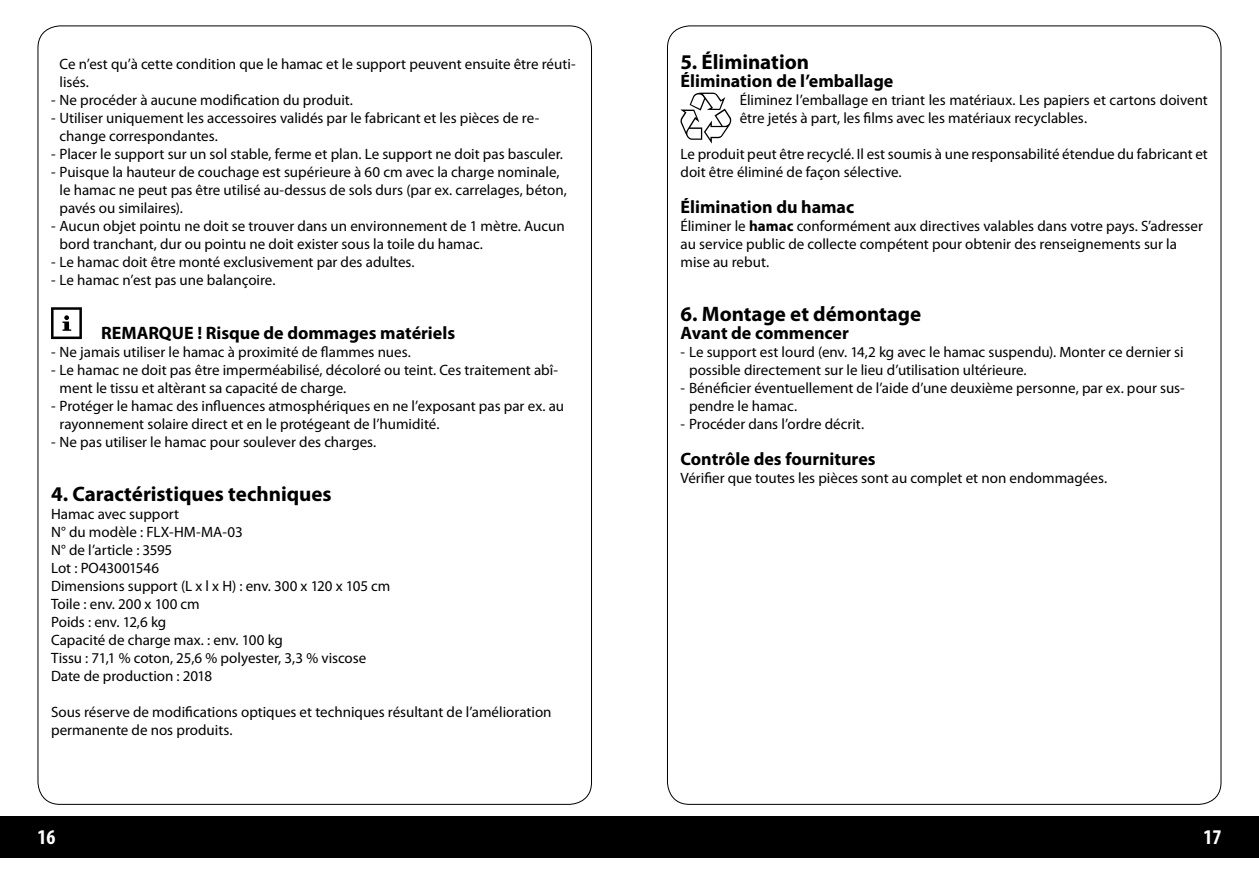
<style>
.page{position:relative;width:1259px;height:893px;background:#fff}
.page>*{position:absolute;margin:0;border:0;box-sizing:border-box;transform-origin:0 0}
.t1{font:700 21px "Myriad Pro";color:#000}
.t2{font:700 condensed 21px "Myriad Pro";color:#fff}
.t3{font:700 18px "Myriad Pro";color:#000}
.t4{font:15px/18px "Myriad Pro";color:#000}
.s1{font-weight:700}
</style>
<div class="page">
<svg style="left:51px;top:307px;width:31px;height:32px"></svg>
<svg style="left:680px;top:93px;width:51px;height:50px"></svg>
<div style="left:0;top:816px;width:1259px;height:42px;background:#000"></div>
<p class="t4" style="left:60px;top:55px;width:517px">Ce n’est qu’à cette condition que le hamac et le support peuvent ensuite être réuti&shy;lisés.</p>
<p class="t4" style="left:51px;top:91px;width:303px">- Ne procéder à aucune modification du produit.</p>
<p class="t4" style="left:60px;top:109px;width:481px;text-indent:-9px">- Utiliser uniquement les accessoires validés par le fabricant et les pièces de re&shy;change correspondantes.</p>
<p class="t4" style="left:51px;top:145px;width:513px">- Placer le support sur un sol stable, ferme et plan. Le support ne doit pas basculer.</p>
<p class="t4" style="left:60px;top:163px;width:509px;text-indent:-9px">- Puisque la hauteur de couchage est supérieure à 60 cm avec la charge nominale, le hamac ne peut pas être utilisé au-dessus de sols durs (par ex. carrelages, béton, pavés ou similaires).</p>
<p class="t4" style="left:60px;top:217px;width:507px;text-indent:-9px">- Aucun objet pointu ne doit se trouver dans un environnement de 1 mètre. Aucun bord tranchant, dur ou pointu ne doit exister sous la toile du hamac.</p>
<p class="t4" style="left:51px;top:253px;width:365px">- Le hamac doit être monté exclusivement par des adultes.</p>
<p class="t4" style="left:51px;top:271px;width:226px">- Le hamac n’est pas une balançoire.</p>
<p class="t3" style="left:101px;top:323px;width:356px">REMARQUE ! Risque de dommages matériels</p>
<p class="t4" style="left:51px;top:343px;width:361px">- Ne jamais utiliser le hamac à proximité de flammes nues.</p>
<p class="t4" style="left:60px;top:361px;width:500px;text-indent:-9px">- Le hamac ne doit pas être imperméabilisé, décoloré ou teint. Ces traitement abî&shy;ment le tissu et altèrant sa capacité de charge.</p>
<p class="t4" style="left:60px;top:397px;width:506px;text-indent:-9px">- Protéger le hamac des influences atmosphériques en ne l’exposant pas par ex. au rayonnement solaire direct et en le protégeant de l’humidité.</p>
<p class="t4" style="left:51px;top:433px;width:327px">- Ne pas utiliser le hamac pour soulever des charges.</p>
<h1 class="t1" style="left:51px;top:482px;width:282px">4. Caractéristiques techniques</h1>
<p class="t4" style="left:51px;top:505px;width:341px">Hamac avec support<br>N° du modèle : FLX-HM-MA-03<br>N° de l’article : 3595<br>Lot : PO43001546<br>Dimensions support (L x l x H) : env. 300 x 120 x 105 cm<br>Toile : env. 200 x 100 cm<br>Poids : env. 12,6 kg<br>Capacité de charge max. : env. 100 kg<br>Tissu : 71,1 % coton, 25,6 % polyester, 3,3 % viscose<br>Date de production : 2018</p>
<p class="t4" style="left:51px;top:703px;width:502px">Sous réserve de modifications optiques et techniques résultant de l’amélioration permanente de nos produits.</p>
<h1 class="t1" style="left:680px;top:50px;width:130px">5. Élimination</h1>
<p class="t3" style="left:680px;top:71px;width:214px">Élimination de l’emballage</p>
<p class="t4" style="left:740px;top:91px;width:470px">Éliminez l’emballage en triant les matériaux. Les papiers et cartons doivent être jetés à part, les films avec les matériaux recyclables.</p>
<p class="t4" style="left:680px;top:145px;width:529px">Le produit peut être recyclé. Il est soumis à une responsabilité étendue du fabricant et doit être éliminé de façon sélective.</p>
<p class="t3" style="left:680px;top:197px;width:175px">Élimination du hamac</p>
<p class="t4" style="left:680px;top:217px;width:524px">Éliminer le <span class="s1">hamac</span> conformément aux directives valables dans votre pays. S’adresser au service public de collecte compétent pour obtenir des renseignements sur la mise au rebut.</p>
<h1 class="t1" style="left:680px;top:302px;width:242px">6. Montage et démontage</h1>
<p class="t3" style="left:680px;top:323px;width:170px">Avant de commencer</p>
<p class="t4" style="left:689px;top:343px;width:496px;text-indent:-9px">- Le support est lourd (env. 14,2 kg avec le hamac suspendu). Monter ce dernier si possible directement sur le lieu d’utilisation ultérieure.</p>
<p class="t4" style="left:689px;top:379px;width:497px;text-indent:-9px">- Bénéficier éventuellement de l’aide d’une deuxième personne, par ex. pour sus&shy;pendre le hamac.</p>
<p class="t4" style="left:680px;top:415px;width:185px">- Procéder dans l’ordre décrit.</p>
<p class="t3" style="left:680px;top:449px;width:197px">Contrôle des fournitures</p>
<p class="t4" style="left:680px;top:469px;width:428px">Vérifier que toutes les pièces sont au complet et non endommagées.</p>
<h1 class="t2" style="left:38px;top:825px;width:19px">16</h1>
<h1 class="t2" style="left:1203px;top:825px;width:19px">17</h1>
</div>
